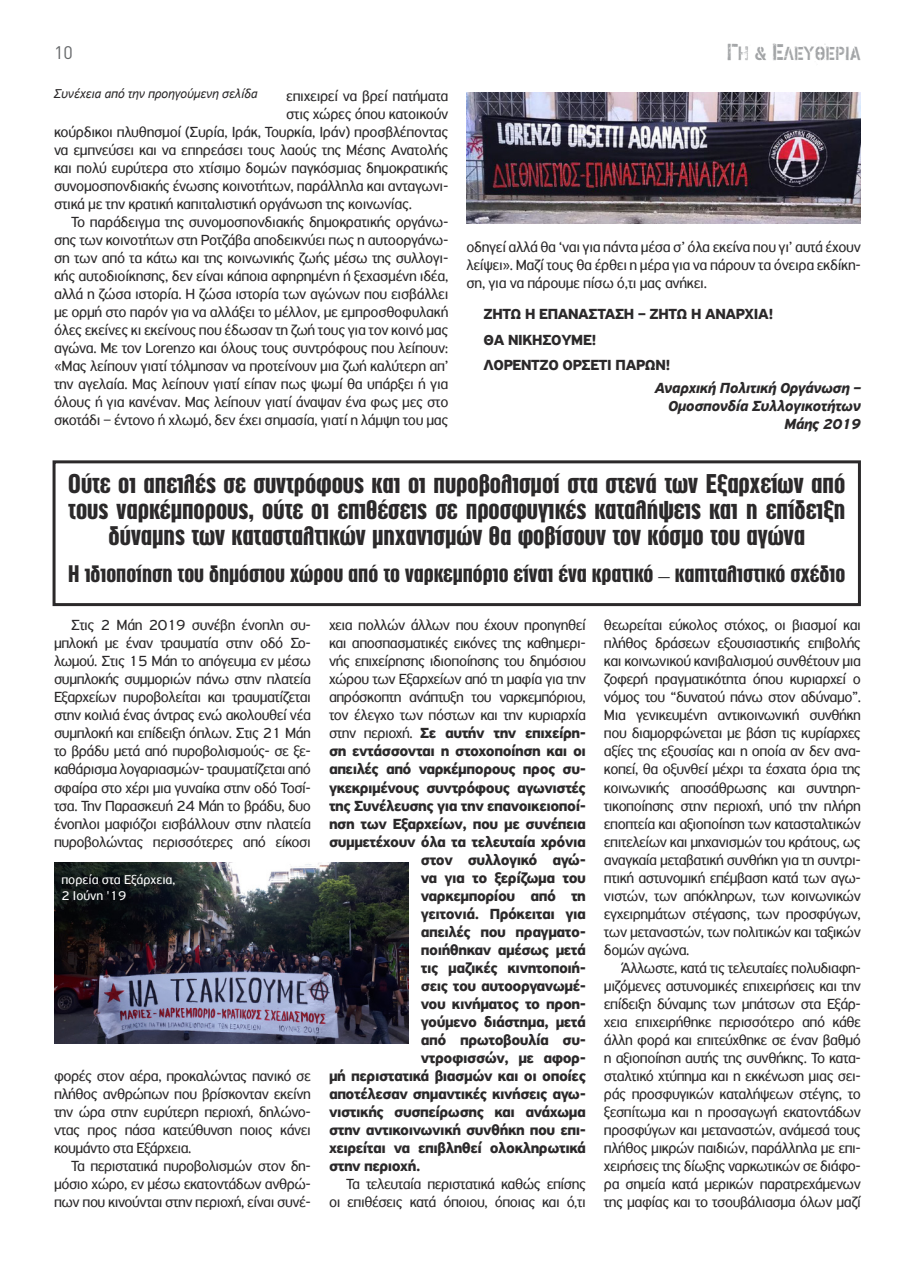
<style>
.page{position:relative;width:915px;height:1276px;background:#fff}
.page>*{position:absolute;margin:0;border:0;box-sizing:border-box;transform-origin:0 0}
.t1{font:25.5px/26.1px "pf diesel Alterego";color:#2b292a;text-align:center}
.t2{font:22.5px "pf diesel Alterego";color:#2b292a}
.t3{font:19.5px "PF Stamps Pro Metal";color:#a3a5a7;scale:.88 1}
.t4{font:18px "DIN";color:#656769}
.t5{font:15.45px/18px "PF Highway Sans Pro";letter-spacing:-.02em;color:#2b292a;text-align:justify}
.t6{font:700 15.45px/25.5px "PF Highway Sans Pro";letter-spacing:-.03em;color:#2b292a}
.t7{font:italic 700 15.45px/18px "PF Highway Sans Pro";letter-spacing:-.02em;color:#2b292a;text-align:right}
.t8{font:italic 13.5px "PF Highway Sans Pro";color:#2b292a}
.t9{font:13.5px/16.2px "PF Highway Sans Pro";color:#fff}
.s1{font-size:23.7px}
.s2{font-weight:400}
</style>
<div class="page">
<img style="left:466px;top:92px;width:394px;height:131px">
<div style="left:53px;top:460px;width:807px;height:146px;border:3px solid #2b292a"></div>
<img style="left:54px;top:862px;width:354px;height:181px">
<p class="t4" style="left:54px;top:42px;width:20px">10</p>
<p class="t8" style="left:54px;top:85px;width:205px">Συνέχεια από την προηγούμενη σελίδα</p>
<p class="t5" style="left:286px;top:87px;width:164px">επιχειρεί να βρεί πατήματα</p>
<p class="t5" style="left:286px;top:105px;width:164px">στις χώρες όπου κατοικούν</p>
<p class="t5" style="left:54px;top:123px;width:396px">κούρδικοι πλυθησμοί (Συρία, Ιράκ, Τουρκία, Ιράν) προσβλέποντας</p>
<p class="t5" style="left:54px;top:141px;width:396px">να εμπνεύσει και να επηρεάσει τους λαούς της Μέσης Ανατολής</p>
<p class="t5" style="left:54px;top:159px;width:396px">και πολύ ευρύτερα στο χτίσιμο δομών παγκόσμιας δημοκρατικής</p>
<p class="t5" style="left:54px;top:177px;width:396px">συνομοσπονδιακής ένωσης κοινοτήτων, παράλληλα και ανταγωνι-</p>
<p class="t5" style="left:54px;top:195px;width:359px">στικά με την κρατική καπιταλιστική οργάνωση της κοινωνίας.</p>
<p class="t5" style="left:71px;top:213px;width:379px">Το παράδειγμα της συνομοσπονδιακής δημοκρατικής οργάνω-</p>
<p class="t5" style="left:54px;top:231px;width:396px">σης των κοινοτήτων στη Ροτζάβα αποδεικνύει πως η αυτοοργάνω-</p>
<p class="t5" style="left:54px;top:249px;width:396px">ση των από τα κάτω και της κοινωνικής ζωής μέσω της συλλογι-</p>
<p class="t5" style="left:54px;top:267px;width:396px">κής αυτοδιοίκησης, δεν είναι κάποια αφηρημένη ή ξεχασμένη ιδέα,</p>
<p class="t5" style="left:54px;top:285px;width:396px">αλλά η ζώσα ιστορία. Η ζώσα ιστορία των αγώνων που εισβάλλει</p>
<p class="t5" style="left:54px;top:303px;width:396px">με ορμή στο παρόν για να αλλάξει το μέλλον, με εμπροσθοφυλακή</p>
<p class="t5" style="left:54px;top:321px;width:396px">όλες εκείνες κι εκείνους που έδωσαν τη ζωή τους για τον κοινό μας</p>
<p class="t5" style="left:54px;top:339px;width:396px">αγώνα. Με τον Lorenzo και όλους τους συντρόφους που λείπουν:</p>
<p class="t5" style="left:54px;top:357px;width:396px">«Μας λείπουν γιατί τόλμησαν να προτείνουν μια ζωή καλύτερη απ’</p>
<p class="t5" style="left:54px;top:375px;width:396px">την αγελαία. Μας λείπουν γιατί είπαν πως ψωμί θα υπάρξει ή για</p>
<p class="t5" style="left:54px;top:393px;width:396px">όλους ή για κανέναν. Μας λείπουν γιατί άναψαν ένα φως μες στο</p>
<p class="t5" style="left:54px;top:411px;width:396px">σκοτάδι – έντονο ή χλωμό, δεν έχει σημασία, γιατί η λάμψη του μας</p>
<p class="t3" style="left:726px;top:39px;width:154px"><span class="s1">Γ</span>Η &amp; <span class="s1">Ε</span>ΛΕυΘΕΡΙΑ</p>
<p class="t5" style="left:466px;top:238px;width:396px">οδηγεί αλλά θα ‘ναι για πάντα μέσα σ’ όλα εκείνα που γι’ αυτά έχουν λείψει». Μαζί τους θα έρθει η μέρα για να πάρουν τα όνειρα εκδίκη&shy;ση, για να πάρουμε πίσω ό,τι μας ανήκει.</p>
<p class="t6" style="left:483px;top:302px;width:291px">ΖΗΤΩ Η ΕΠΑΝΑΣΤΑΣΗ – ΖΗΤΩ Η ΑΝΑΡΧΙΑ!<br>ΘΑ ΝΙΚΗΣΟΥΜΕ!<br>ΛΟΡΕΝΤΖΟ ΟΡΣΕΤΙ ΠΑΡΩΝ!</p>
<p class="t7" style="left:654px;top:379px;width:207px">Αναρχική Πολιτική Οργάνωση –<br>Ομοσπονδία Συλλογικοτήτων<br>Μάης 2019</p>
<h1 class="t1" style="left:68px;top:471px;width:778px">Ούτε οι απειλές σε συντρόφους και οι πυροβολισμοί στα στενά των Εξαρχείων από τους ναρκέμπορους, ούτε οι επιθέσεις σε προσφυγικές καταλήψεις και η επίδειξη δύναμης των κατασταλτικών μηχανισμών θα φοβίσουν τον κόσμο του αγώνα</h1>
<h2 class="t2" style="left:68px;top:559px;width:778px">Η ιδιοποίηση του δημόσιου χώρου από το ναρκεμπόριο είναι ένα κρατικό – καπιταλιστικό σχέδιο</h2>
<p class="t5" style="left:54px;top:616px;width:258px;text-indent:17px">Στις 2 Μάη 2019 συνέβη ένοπλη συ&shy;μπλοκή με έναν τραυματία στην οδό Σο&shy;λωμού. Στις 15 Μάη το απόγευμα εν μέσω συμπλοκής συμμοριών πάνω στην πλατεία Εξαρχείων πυροβολείται και τραυματίζεται στην κοιλιά ένας άντρας ενώ ακολουθεί νέα συμπλοκή και επίδειξη όπλων. Στις 21 Μάη το βράδυ μετά από πυροβολισμούς- σε ξε&shy;καθάρισμα λογαριασμών- τραυματίζεται από σφαίρα στο χέρι μια γυναίκα στην οδό Τοσί&shy;τσα. Την Παρασκευή 24 Μάη το βράδυ, δυο ένοπλοι μαφιόζοι εισβάλλουν στην πλατεία πυροβολώντας περισσότερες από είκοσι</p>
<p class="t9" style="left:61px;top:871px;width:116px">πορεία στα Εξάρχεια,<br>2 Ιούνη '19</p>
<p class="t5" style="left:54px;top:1066px;width:258px">φορές στον αέρα, προκαλώντας πανικό σε πλήθος ανθρώπων που βρίσκονταν εκείνη την ώρα στην ευρύτερη περιοχή, δηλώνο&shy;ντας προς πάσα κατεύθυνση ποιος κάνει κουμάντο στα Εξάρχεια.</p>
<p class="t5" style="left:54px;top:1156px;width:258px;text-indent:17px">Τα περιστατικά πυροβολισμών στον δη&shy;μόσιο χώρο, εν μέσω εκατοντάδων ανθρώ&shy;πων που κινούνται στην περιοχή, είναι συνέ-</p>
<p class="t5" style="left:329px;top:616px;width:258px">χεια πολλών άλλων που έχουν προηγηθεί</p>
<p class="t5" style="left:329px;top:634px;width:258px">και αποσπασματικές εικόνες της καθημερι-</p>
<p class="t5" style="left:329px;top:652px;width:258px">νής επιχείρησης ιδιοποίησης του δημόσιου</p>
<p class="t5" style="left:329px;top:670px;width:258px">χώρου των Εξαρχείων από τη μαφία για την</p>
<p class="t5" style="left:329px;top:688px;width:258px">απρόσκοπτη ανάπτυξη του ναρκεμπόριου,</p>
<p class="t5" style="left:329px;top:706px;width:258px">τον έλεγχο των πόστων και την κυριαρχία</p>
<p class="t6" style="left:329px;top:721px;width:258px"><span class="s2">στην περιοχή.</span> Σε αυτήν την επιχείρη-</p>
<p class="t6" style="left:329px;top:739px;width:258px">ση εντάσσονται η στοχοποίηση και οι</p>
<p class="t6" style="left:329px;top:757px;width:258px">απειλές από ναρκέμπορους προς συ-</p>
<p class="t6" style="left:329px;top:775px;width:258px">γκεκριμένους συντρόφους αγωνιστές</p>
<p class="t6" style="left:329px;top:793px;width:258px">της Συνέλευσης για την επανοικειοποί-</p>
<p class="t6" style="left:329px;top:811px;width:258px">ηση των Εξαρχείων, που με συνέπεια</p>
<p class="t6" style="left:329px;top:829px;width:258px">συμμετέχουν όλα τα τελευταία χρόνια</p>
<p class="t6" style="left:421px;top:847px;width:166px">στον συλλογικό αγώ-</p>
<p class="t6" style="left:421px;top:865px;width:166px">να για το ξερίζωμα του</p>
<p class="t6" style="left:421px;top:883px;width:166px">ναρκεμπορίου από τη</p>
<p class="t6" style="left:421px;top:901px;width:166px">γειτονιά. Πρόκειται για</p>
<p class="t6" style="left:421px;top:919px;width:166px">απειλές που πραγματο-</p>
<p class="t6" style="left:421px;top:937px;width:166px">ποιήθηκαν αμέσως μετά</p>
<p class="t6" style="left:421px;top:955px;width:166px">τις μαζικές κινητοποιή-</p>
<p class="t6" style="left:421px;top:973px;width:166px">σεις του αυτοοργανωμέ-</p>
<p class="t6" style="left:421px;top:991px;width:166px">νου κινήματος το προη-</p>
<p class="t6" style="left:421px;top:1009px;width:166px">γούμενο διάστημα, μετά</p>
<p class="t6" style="left:421px;top:1027px;width:166px">από πρωτοβουλία συ-</p>
<p class="t6" style="left:421px;top:1045px;width:166px">ντροφισσών, με αφορ-</p>
<p class="t6" style="left:329px;top:1063px;width:258px">μή περιστατικά βιασμών και οι οποίες</p>
<p class="t6" style="left:329px;top:1081px;width:258px">αποτέλεσαν σημαντικές κινήσεις αγω-</p>
<p class="t6" style="left:329px;top:1099px;width:258px">νιστικής συσπείρωσης και ανάχωμα</p>
<p class="t6" style="left:329px;top:1117px;width:258px">στην αντικοινωνική συνθήκη που επι-</p>
<p class="t6" style="left:329px;top:1135px;width:258px">χειρείται να επιβληθεί ολοκληρωτικά</p>
<p class="t6" style="left:329px;top:1153px;width:93px">στην περιοχή.</p>
<p class="t5" style="left:329px;top:1174px;width:258px;text-align:right">Τα τελευταία περιστατικά καθώς επίσης<br>οι επιθέσεις κατά όποιου, όποιας και ό,τι</p>
<p class="t5" style="left:603px;top:616px;width:258px">θεωρείται εύκολος στόχος, οι βιασμοί και πλήθος δράσεων εξουσιαστικής επιβολής και κοινωνικού κανιβαλισμού συνθέτουν μια ζοφερή πραγματικότητα όπου κυριαρχεί ο νόμος του “δυνατού πάνω στον αδύναμο”.<br>Μια γενικευμένη αντικοινωνική συνθήκη που διαμορφώνεται με βάση τις κυρίαρχες αξίες της εξουσίας και η οποία αν δεν ανα&shy;κοπεί, θα οξυνθεί μέχρι τα έσχατα όρια της κοινωνικής αποσάθρωσης και συντηρη&shy;τικοποίησης στην περιοχή, υπό την πλήρη εποπτεία και αξιοποίηση των κατασταλτικών επιτελείων και μηχανισμών του κράτους, ως αναγκαία μεταβατική συνθήκη για τη συντρι&shy;πτική αστυνομική επέμβαση κατά των αγω&shy;νιστών, των απόκληρων, των κοινωνικών εγχειρημάτων στέγασης, των προσφύγων, των μεταναστών, των πολιτικών και ταξικών δομών αγώνα.</p>
<p class="t5" style="left:603px;top:958px;width:258px;text-indent:17px">Άλλωστε, κατά τις τελευταίες πολυδιαφη&shy;μιζόμενες αστυνομικές επιχειρήσεις και την επίδειξη δύναμης των μπάτσων στα Εξάρ&shy;χεια επιχειρήθηκε περισσότερο από κάθε άλλη φορά και επιτεύχθηκε σε έναν βαθμό η αξιοποίηση αυτής της συνθήκης. Το κατα&shy;σταλτικό χτύπημα και η εκκένωση μιας σει&shy;ράς προσφυγικών καταλήψεων στέγης, το ξεσπίτωμα και η προσαγωγή εκατοντάδων προσφύγων και μεταναστών, ανάμεσά τους πλήθος μικρών παιδιών, παράλληλα με επι&shy;χειρήσεις της δίωξης ναρκωτικών σε διάφο&shy;ρα σημεία κατά μερικών παρατρεχάμενων της μαφίας και το τσουβάλιασμα όλων μαζί</p>
</div>
